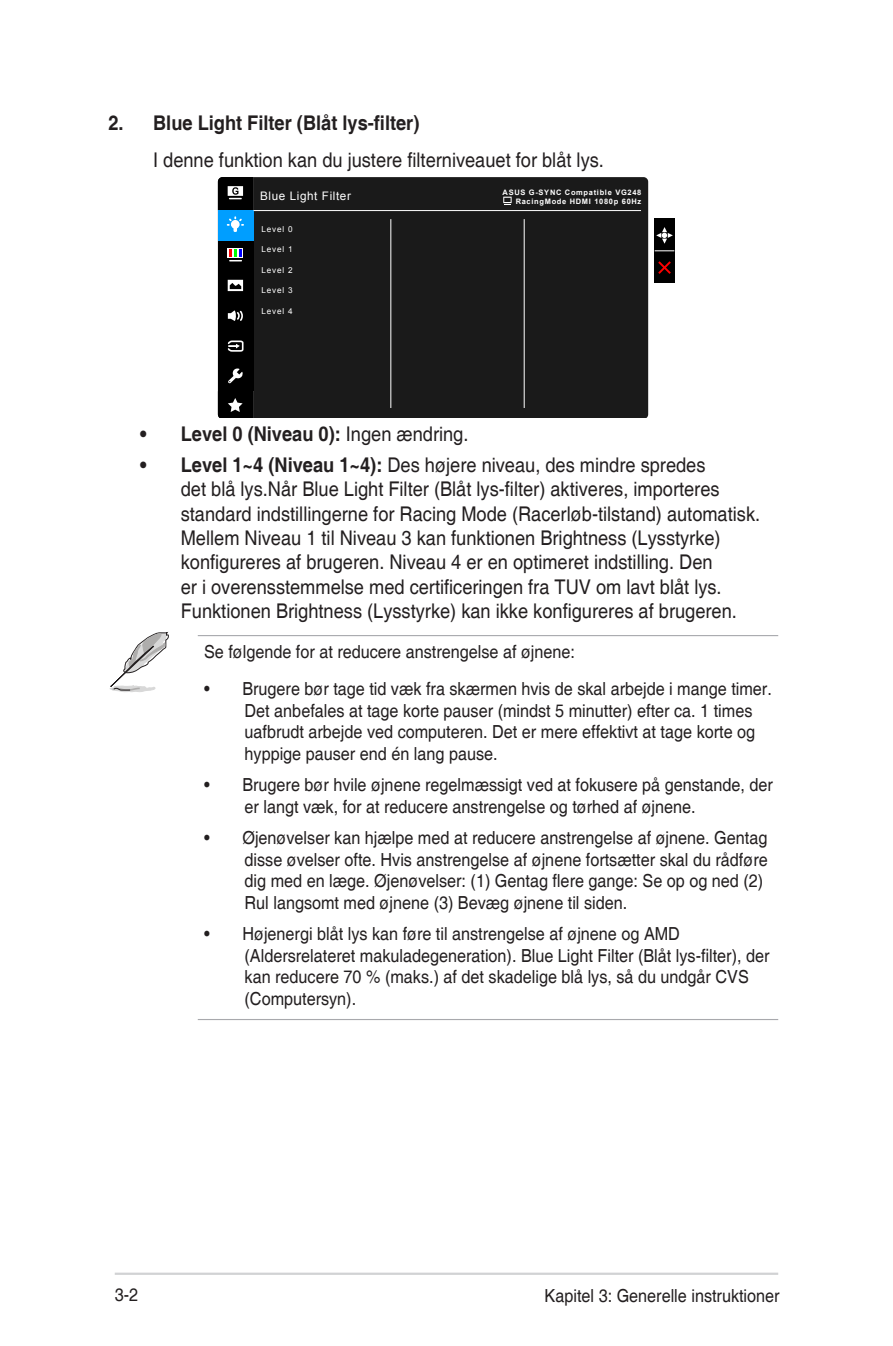
<style>
.page{position:relative;width:893px;height:1346px;background:#fff}
.page>*{position:absolute;margin:0;border:0;box-sizing:border-box;transform-origin:0 0}
.t1{font:20.25px/24.3px "Helvetica";color:#231f20;scale:.9 1}
.t2{font:700 20.25px "Helvetica";color:#231f20;scale:.9 1}
.t3{font:18px/21.6px "Helvetica";color:#231f20;scale:.9 1}
.t4{font:11.7px "Arial";letter-spacing:.05em;color:#fff}
.t5{font:8.1px "Arial";letter-spacing:.1em;color:#fff}
.t6{font:700 7.42px/8.8px "Arial";letter-spacing:.09em;color:#fff;text-align:right}
.s1{font-weight:400}
.s2{font-weight:700}
</style>
<div class="page">
<hr style="left:115px;top:1272px;width:663px;height:3px;background:#d1d2d4">
<hr style="left:198px;top:635px;width:580px;height:1px;background:#a8a9ad">
<hr style="left:198px;top:1019px;width:580px;height:1px;background:#a8a9ad">
<div style="left:253px;top:177px;width:395px;height:240px;background:#1a1a1a"></div>
<hr style="left:254px;top:210px;width:387px;height:1px;background:#fff">
<hr style="left:390px;top:219px;width:1px;height:189px;background:#fff">
<hr style="left:524px;top:219px;width:1px;height:189px;background:#fff">
<svg style="left:503px;top:197px;width:9px;height:6px"></svg>
<svg style="left:504px;top:198px;width:7px;height:7px"></svg>
<svg style="left:218px;top:177px;width:35px;height:240px;background:#192c37"></svg>
<div style="left:654px;top:219px;width:21px;height:64px;background:#000"></div>
<svg style="left:655px;top:250px;width:19px;height:1px"></svg>
<svg style="left:656px;top:227px;width:17px;height:17px"></svg>
<svg style="left:658px;top:261px;width:13px;height:13px"></svg>
<svg style="left:109px;top:632px;width:60px;height:60px"></svg>
<p class="t2" style="left:108px;top:110px;width:347px">2. Blue Light Filter (Blåt lys-filter)</p>
<p class="t1" style="left:153px;top:148px;width:502px">I denne funktion kan du justere filterniveauet for blåt lys.</p>
<p class="t6" style="left:503px;top:188px;width:140px">ASUS G-SYNC Compatible VG248<br>RacingMode HDMI 1080p 60Hz</p>
<p class="t5" style="left:262px;top:224px;width:33px">Level 0</p>
<p class="t5" style="left:262px;top:244px;width:33px">Level 1</p>
<p class="t5" style="left:262px;top:265px;width:33px">Level 2</p>
<p class="t5" style="left:262px;top:285px;width:33px">Level 3</p>
<p class="t5" style="left:262px;top:305px;width:33px">Level 4</p>
<p class="t4" style="left:260px;top:188px;width:92px">Blue Light Filter</p>
<p class="t2" style="left:140px;top:422px;width:366px">• Level 0 (Niveau 0): <span class="s1">Ingen ændring.</span></p>
<p class="t1" style="left:181px;top:453px;width:645px;text-indent:-40px"><span class="s2">• Level 1~4 (Niveau 1~4):</span> Des højere niveau, des mindre spredes<br>det blå lys.Når Blue Light Filter (Blåt lys-filter) aktiveres, importeres standard indstillingerne for Racing Mode (Racerløb-tilstand) automatisk.<br>Mellem Niveau 1 til Niveau 3 kan funktionen Brightness (Lysstyrke) konfigureres af brugeren. Niveau 4 er en optimeret indstilling. Den<br>er i overensstemmelse med certificeringen fra TUV om lavt blåt lys.<br>Funktionen Brightness (Lysstyrke) kan ikke konfigureres af brugeren.</p>
<p class="t3" style="left:204px;top:641px;width:414px">Se følgende for at reducere anstrengelse af øjnene:</p>
<p class="t3" style="left:245px;top:679px;width:587px;text-indent:-40px">• Brugere bør tage tid væk fra skærmen hvis de skal arbejde i mange timer.<br>Det anbefales at tage korte pauser (mindst 5 minutter) efter ca. 1 times uafbrudt arbejde ved computeren. Det er mere effektivt at tage korte og hyppige pauser end én lang pause.</p>
<p class="t3" style="left:245px;top:775px;width:588px;text-indent:-40px">• Brugere bør hvile øjnene regelmæssigt ved at fokusere på genstande, der er langt væk, for at reducere anstrengelse og tørhed af øjnene.</p>
<p class="t3" style="left:245px;top:827px;width:583px;text-indent:-40px">• Øjenøvelser kan hjælpe med at reducere anstrengelse af øjnene. Gentag disse øvelser ofte. Hvis anstrengelse af øjnene fortsætter skal du rådføre dig med en læge. Øjenøvelser: (1) Gentag flere gange: Se op og ned (2)<br>Rul langsomt med øjnene (3) Bevæg øjnene til siden.</p>
<p class="t3" style="left:245px;top:923px;width:585px;text-indent:-41px">• Højenergi blåt lys kan føre til anstrengelse af øjnene og AMD (Aldersrelateret makuladegeneration). Blue Light Filter (Blåt lys-filter), der kan reducere 70 % (maks.) af det skadelige blå lys, så du undgår CVS (Computersyn).</p>
<p class="t3" style="left:115px;top:1284px;width:28px">3-2</p>
<p class="t3" style="left:545px;top:1285px;width:263px">Kapitel 3: Generelle instruktioner</p>
</div>
